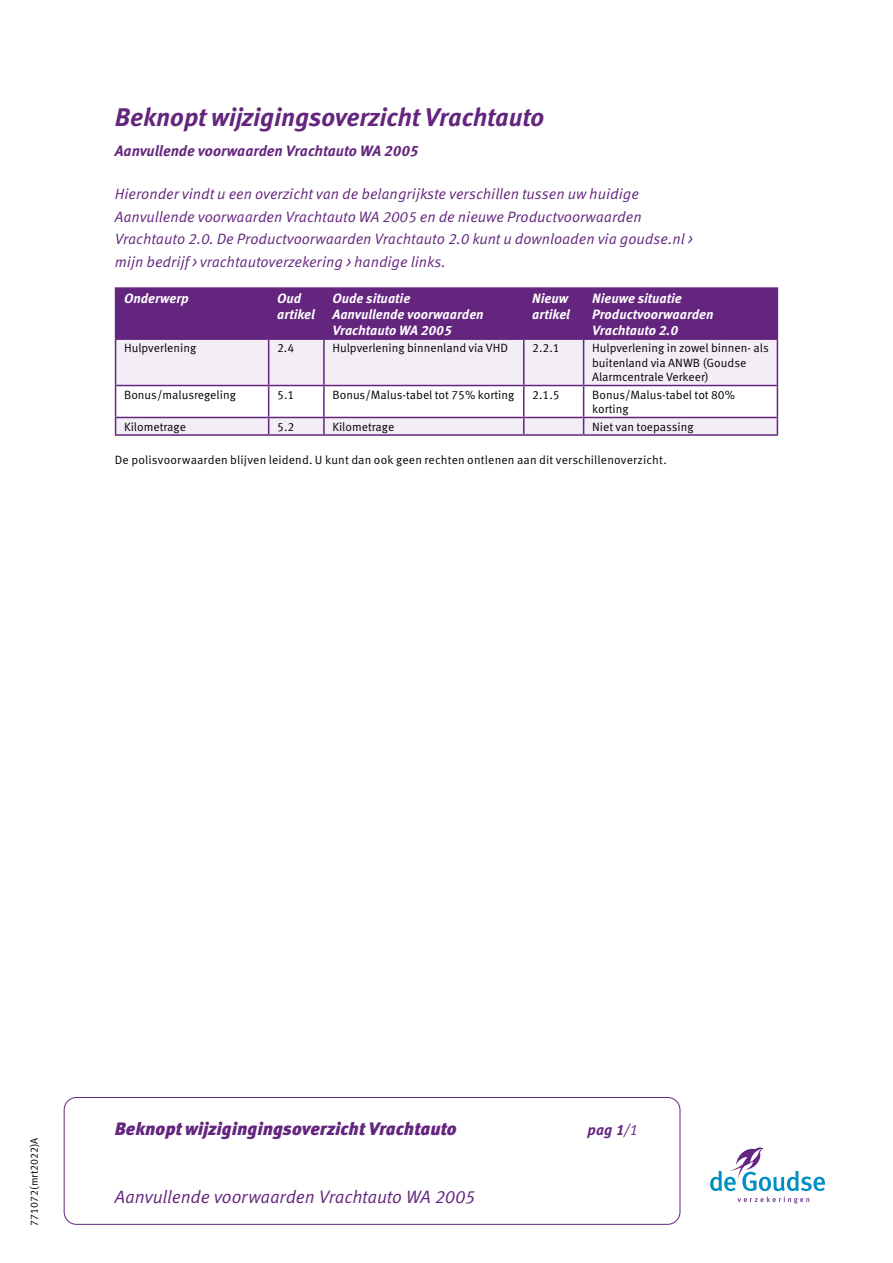
<style>
.page{position:relative;width:893px;height:1263px;background:#fff}
.page>*{position:absolute;margin:0;border:0;box-sizing:border-box;transform-origin:0 0}
.t1{font:italic 700 25.5px "Meta OT";letter-spacing:-.005em;color:#64257e}
.t2{font:italic 900 18px "Meta OT";color:#64257e}
.t3{font:18px "Meta OT Norm Ita";letter-spacing:-.01em;color:#64257e}
.t4{font:15px/22.5px "Meta OT Norm Ita";color:#64257e}
.t5{font:italic 700 15px "Meta OT";color:#64257e}
.t6{font:italic 700 13.5px/16.2px "Meta OT";color:#fff}
.t7{font:12px/14.4px "Meta OT Norm";color:#000}
.t8{font:10.5px "Meta OT Norm";color:#000}
.s1{font-family:"Meta OT Norm Ita";font-weight:400;font-style:normal}
</style>
<div class="page">
<svg style="left:710px;top:1147px;width:115px;height:56px"></svg>
<div style="left:64px;top:1097px;width:616px;height:128px;border:1px solid #64257e;border-radius:12px"></div>
<div style="left:116px;top:289px;width:661px;height:49px;background:#64257e"></div>
<div style="left:116px;top:340px;width:661px;height:45px;background:#f3eef5"></div>
<hr style="left:268px;top:289px;width:1px;height:49px;background:#64257e">
<hr style="left:115px;top:340px;width:1px;height:45px;background:#64257e">
<hr style="left:268px;top:340px;width:1px;height:45px;background:#64257e">
<hr style="left:323px;top:340px;width:2px;height:45px;background:#64257e">
<hr style="left:523px;top:340px;width:1px;height:45px;background:#64257e">
<hr style="left:583px;top:340px;width:1px;height:45px;background:#64257e">
<hr style="left:777px;top:340px;width:1px;height:45px;background:#64257e">
<svg style="left:115px;top:385px;width:663px;height:49px"></svg>
<hr style="left:115px;top:434px;width:154px;height:2px;background:#64257e">
<hr style="left:269px;top:434px;width:55px;height:2px;background:#64257e">
<hr style="left:324px;top:434px;width:200px;height:2px;background:#64257e">
<hr style="left:524px;top:434px;width:60px;height:2px;background:#64257e">
<hr style="left:584px;top:434px;width:194px;height:2px;background:#64257e">
<hr style="left:323px;top:289px;width:2px;height:49px;background:#64257e">
<hr style="left:523px;top:289px;width:1px;height:49px;background:#64257e">
<hr style="left:583px;top:289px;width:1px;height:49px;background:#64257e">
<hr style="left:115px;top:287px;width:154px;height:2px;background:#64257e">
<hr style="left:115px;top:289px;width:1px;height:49px;background:#64257e">
<hr style="left:269px;top:287px;width:55px;height:2px;background:#64257e">
<hr style="left:324px;top:287px;width:200px;height:2px;background:#64257e">
<hr style="left:524px;top:287px;width:60px;height:2px;background:#64257e">
<hr style="left:584px;top:287px;width:194px;height:2px;background:#64257e">
<hr style="left:777px;top:289px;width:1px;height:49px;background:#64257e">
<hr style="left:115px;top:338px;width:154px;height:2px;background:#64257e">
<hr style="left:269px;top:338px;width:55px;height:2px;background:#64257e">
<hr style="left:324px;top:338px;width:200px;height:2px;background:#64257e">
<hr style="left:524px;top:338px;width:60px;height:2px;background:#64257e">
<hr style="left:584px;top:338px;width:194px;height:2px;background:#64257e">
<h1 class="t1" style="left:115px;top:101px;width:431px">Beknopt wijzigingsoverzicht Vrachtauto</h1>
<p class="t5" style="left:115px;top:141px;width:305px">Aanvullende voorwaarden Vrachtauto WA 2005</p>
<p class="t4" style="left:115px;top:183px;width:579px">Hieronder vindt u een overzicht van de belangrijkste verschillen tussen uw huidige Aanvullende voorwaarden Vrachtauto WA 2005 en de nieuwe Productvoorwaarden Vrachtauto 2.0. De Productvoorwaarden Vrachtauto 2.0 kunt u downloaden via goudse.nl &gt; mijn bedrijf &gt; vrachtautoverzekering &gt; handige links.</p>
<p class="t6" style="left:124px;top:290px;width:66px">Onderwerp</p>
<p class="t6" style="left:277px;top:290px;width:39px">Oud artikel</p>
<p class="t6" style="left:332px;top:290px;width:153px">Oude situatie<br>Aanvullende voorwaarden<br>Vrachtauto WA 2005</p>
<p class="t6" style="left:532px;top:290px;width:39px">Nieuw artikel</p>
<p class="t6" style="left:592px;top:290px;width:123px">Nieuwe situatie<br>Productvoorwaarden<br>Vrachtauto 2.0</p>
<p class="t7" style="left:124px;top:341px;width:74px">Hulpverlening</p>
<p class="t7" style="left:277px;top:341px;width:19px">2.4</p>
<p class="t7" style="left:332px;top:341px;width:177px">Hulpverlening binnenland via VHD</p>
<p class="t7" style="left:532px;top:341px;width:29px">2.2.1</p>
<p class="t7" style="left:592px;top:341px;width:178px">Hulpverlening in zowel binnen- als buitenland via ANWB (Goudse<br>Alarmcentrale Verkeer)</p>
<p class="t7" style="left:124px;top:388px;width:113px">Bonus/malusregeling</p>
<p class="t7" style="left:277px;top:388px;width:19px">5.1</p>
<p class="t7" style="left:332px;top:388px;width:183px">Bonus/Malus-tabel tot 75% korting</p>
<p class="t7" style="left:532px;top:388px;width:29px">2.1.5</p>
<p class="t7" style="left:592px;top:388px;width:144px">Bonus/Malus-tabel tot 80% korting</p>
<p class="t7" style="left:124px;top:420px;width:63px">Kilometrage</p>
<p class="t7" style="left:277px;top:420px;width:19px">5.2</p>
<p class="t7" style="left:332px;top:420px;width:63px">Kilometrage</p>
<p class="t7" style="left:592px;top:420px;width:103px">Niet van toepassing</p>
<p class="t7" style="left:115px;top:453px;width:553px">De polisvoorwaarden blijven leidend. U kunt dan ook geen rechten ontlenen aan dit verschillenoverzicht.</p>
<p class="t8" style="left:28px;top:1226px;width:90px;rotate:-90deg">771072(mrt2022)A</p>
<h2 class="t2" style="left:115px;top:1118px;width:344px">Beknopt wijzigingingsoverzicht Vrachtauto</h2>
<p class="t5" style="left:588px;top:1121px;width:52px">pag 1<span class="s1">/1</span></p>
<h2 class="t3" style="left:115px;top:1186px;width:362px">Aanvullende voorwaarden Vrachtauto WA 2005</h2>
</div>
